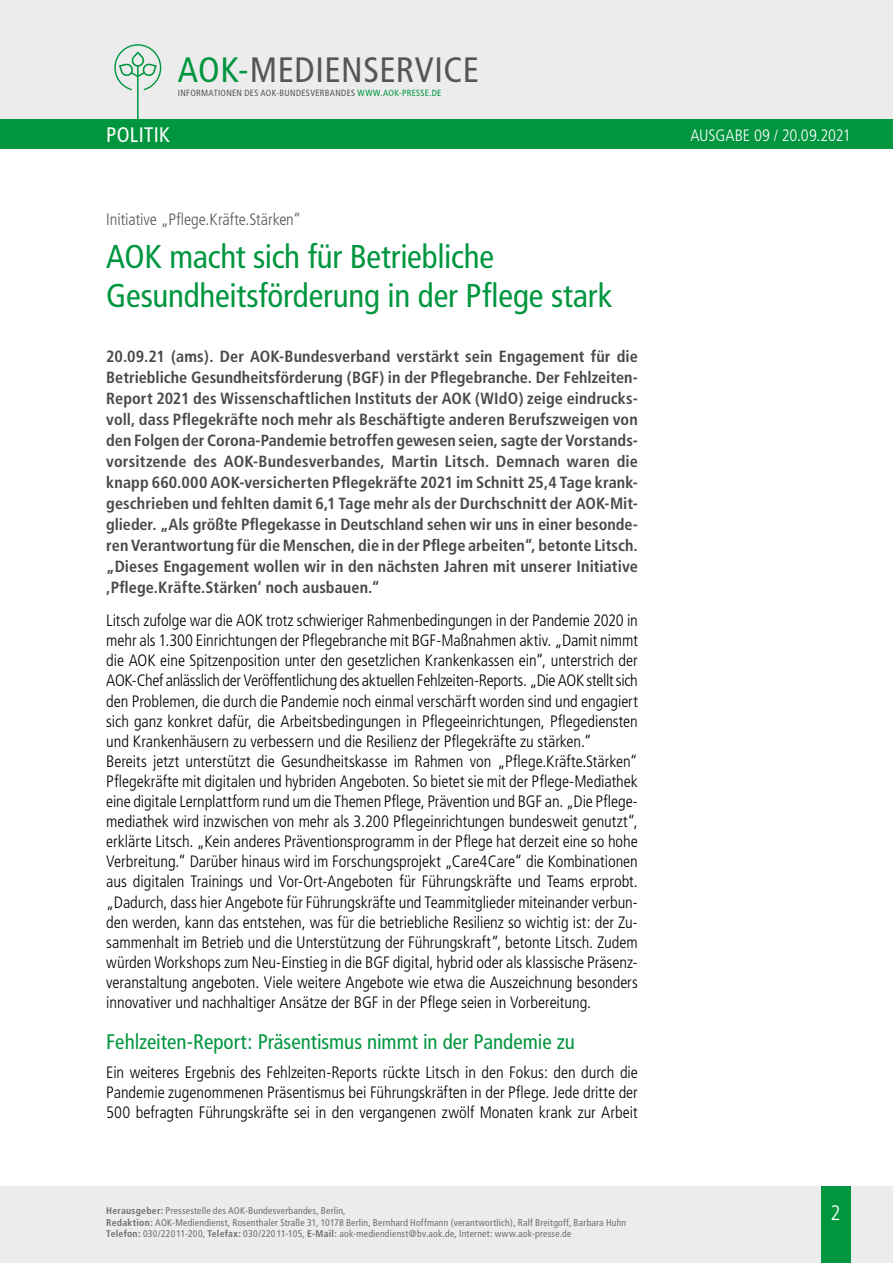
<style>
.page{position:relative;width:893px;height:1263px;background:#fff}
.page>*{position:absolute;margin:0;border:0;box-sizing:border-box;transform-origin:0 0}
.t1{font:condensed 35.25px "Frutiger";letter-spacing:.015em;color:#565656}
.t2{font:condensed 33px/39px "Frutiger";letter-spacing:-.005em;color:#00963f}
.t3{font:condensed 21px "Frutiger";color:#00963f}
.t4{font:condensed 21px "Frutiger";letter-spacing:.015em;color:#fff}
.t5{font:300 condensed 21px "Frutiger";color:#fff}
.t6{font:300 condensed 16.5px/20.1px "Frutiger";letter-spacing:-.005em;color:#000}
.t7{font:300 condensed 16.5px "Frutiger";letter-spacing:-.005em;color:#565656}
.t8{font:300 condensed 16.5px "Frutiger";letter-spacing:-.01em;color:#fff}
.t9{font:700 condensed 16.2px/21px "Frutiger";letter-spacing:.005em;color:#494948;text-align:justify}
.t10{font:condensed 9.75px/11.7px "Frutiger";letter-spacing:.02em;color:#6f6f6e}
.t11{font:condensed 9px "Frutiger";letter-spacing:.035em;color:#565656}
.s1{color:#00963f}
.s2{font-weight:700}
</style>
<div class="page">
<div style="left:0;top:1186px;width:893px;height:77px;background:#ececed"></div>
<div style="left:821px;top:1186px;width:29px;height:77px;background:#00963f"></div>
<div style="left:0;top:0;width:893px;height:121px;background:#ececed"></div>
<svg style="left:114px;top:44px;width:47px;height:75px"></svg>
<div style="left:0;top:119px;width:893px;height:30px;background:#00963f"></div>
<h1 class="t1" style="left:178px;top:49px;width:303px"><span class="s1">AOK-</span>MEDIENSERVICE</h1>
<p class="t11" style="left:178px;top:87px;width:265px">INFORMATIONEN DES AOK-BUNDESVERBANDES <span class="s1">WWW.AOK-PRESSE.DE</span></p>
<p class="t4" style="left:106px;top:123px;width:65px">POLITIK</p>
<p class="t8" style="left:690px;top:125px;width:162px">AUSGABE 09 / 20.09.2021</p>
<p class="t7" style="left:106px;top:210px;width:196px">Initiative „Pflege.Kräfte.Stärken“</p>
<h2 class="t2" style="left:106px;top:238px;width:507px">AOK macht sich für Betriebliche<br>Gesundheitsförderung in der Pflege stark</h2>
<p class="t9" style="left:106px;top:346px;width:533px">20.09.21 (ams). Der AOK-Bundesverband verstärkt sein Engagement für die Betriebliche Gesundheitsförderung (BGF) in der Pflegebranche. Der Fehlzeiten-Report 2021 des Wissenschaftlichen Instituts der AOK (WIdO) zeige eindrucks&shy;voll, dass Pflegekräfte noch mehr als Beschäftigte anderen Berufszweigen von den Folgen der Corona-Pandemie betroffen gewesen seien, sagte der Vorstands&shy;vorsitzende des AOK-Bundesverbandes, Martin Litsch. Demnach waren die knapp 660.000 AOK-versicherten Pflegekräfte 2021 im Schnitt 25,4 Tage krank&shy;geschrieben und fehlten damit 6,1 Tage mehr als der Durchschnitt der AOK-Mit&shy;glieder. „Als größte Pflegekasse in Deutschland sehen wir uns in einer besonde&shy;ren Verantwortung für die Menschen, die in der Pflege arbeiten“, betonte Litsch. „Dieses Engagement wollen wir in den nächsten Jahren mit unserer Initiative ‚Pflege.Kräfte.Stärken‘ noch ausbauen.“</p>
<p class="t6" style="left:106px;top:611px;width:533px">Litsch zufolge war die AOK trotz schwieriger Rahmenbedingungen in der Pandemie 2020 in mehr als 1.300 Einrichtungen der Pflegebranche mit BGF-Maßnahmen aktiv. „Damit nimmt die AOK eine Spitzenposition unter den gesetzlichen Krankenkassen ein“, unterstrich der AOK-Chef anlässlich der Veröffentlichung des aktuellen Fehlzeiten-Reports. „Die AOK stellt sich den Problemen, die durch die Pandemie noch einmal verschärft worden sind und engagiert sich ganz konkret dafür, die Arbeitsbedingungen in Pflegeeinrichtungen, Pflegediensten und Krankenhäusern zu verbessern und die Resilienz der Pflegekräfte zu stärken.“<br>Bereits jetzt unterstützt die Gesundheitskasse im Rahmen von „Pflege.Kräfte.Stärken“ Pflegekräfte mit digitalen und hybriden Angeboten. So bietet sie mit der Pflege-Mediathek eine digitale Lernplattform rund um die Themen Pflege, Prävention und BGF an. „Die Pflege&shy;mediathek wird inzwischen von mehr als 3.200 Pflegeinrichtungen bundesweit genutzt“, erklärte Litsch. „Kein anderes Präventionsprogramm in der Pflege hat derzeit eine so hohe Verbreitung.“ Darüber hinaus wird im Forschungsprojekt „Care4Care“ die Kombinationen aus digitalen Trainings und Vor-Ort-Angeboten für Führungskräfte und Teams erprobt. „Dadurch, dass hier Angebote für Führungskräfte und Teammitglieder miteinander verbun&shy;den werden, kann das entstehen, was für die betriebliche Resilienz so wichtig ist: der Zu&shy;sammenhalt im Betrieb und die Unterstützung der Führungskraft“, betonte Litsch. Zudem würden Workshops zum Neu-Einstieg in die BGF digital, hybrid oder als klassische Präsenz&shy;veranstaltung angeboten. Viele weitere Angebote wie etwa die Auszeichnung besonders innovativer und nachhaltiger Ansätze der BGF in der Pflege seien in Vorbereitung.</p>
<p class="t3" style="left:106px;top:1029px;width:470px">Fehlzeiten-Report: Präsentismus nimmt in der Pandemie zu</p>
<p class="t6" style="left:106px;top:1062px;width:533px;text-align:justify">Ein weiteres Ergebnis des Fehlzeiten-Reports rückte Litsch in den Fokus: den durch die Pandemie zugenommenen Präsentismus bei Führungskräften in der Pflege. Jede dritte der 500 befragten Führungskräfte sei in den vergangenen zwölf Monaten krank zur Arbeit</p>
<p class="t10" style="left:106px;top:1205px;width:521px"><span class="s2">Herausgeber:</span> Pressestelle des AOK-Bundesverbandes, Berlin,<br><span class="s2">Redaktion:</span> AOK-Mediendienst, Rosenthaler Straße 31, 10178 Berlin, Bernhard Hoffmann (verantwortlich), Ralf Breitgoff, Barbara Huhn<br><span class="s2">Telefon:</span> 030/22011-200, <span class="s2">Telefax:</span> 030/22011-105, <span class="s2">E-Mail:</span> aok-mediendienst@bv.aok.de, Internet: www.aok-presse.de</p>
<p class="t5" style="left:830px;top:1201px;width:12px">2</p>
</div>
